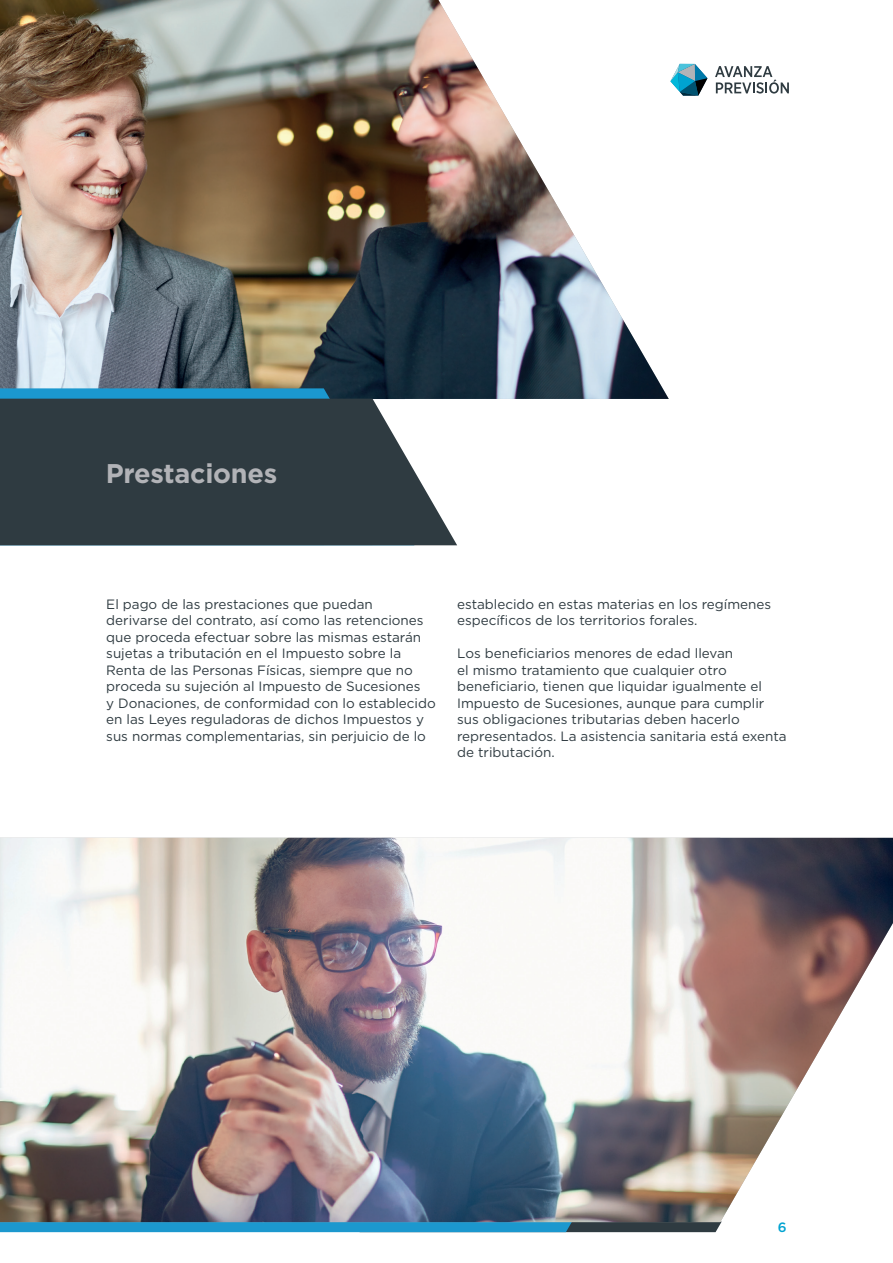
<style>
.page{position:relative;width:893px;height:1263px;background:#fff}
.page>*{position:absolute;margin:0;border:0;box-sizing:border-box;transform-origin:0 0}
.t1{font:700 27px "Gotham";letter-spacing:-.01em;color:#b2b3b7}
.t2{font:13.5px/16.5px "Gotham";color:#2f3b41}
.t3{font:500 13.5px "Gotham";color:#00a3d1}
</style>
<div class="page">
<svg style="left:715px;top:66px;width:74px;height:28px"></svg>
<svg style="left:670px;top:64px;width:37px;height:32px"></svg>
<svg style="left:0;top:1222px;width:722px;height:10px;background:#2385b0"></svg>
<img style="left:0;top:838px;width:893px;height:384px">
<img style="left:0;top:0;width:669px;height:399px">
<svg style="left:0;top:388px;width:414px;height:11px;background:#1b7ca9"></svg>
<svg style="left:0;top:399px;width:457px;height:146px;background:#424d52"></svg>
<h1 class="t1" style="left:106px;top:456px;width:173px">Prestaciones</h1>
<p class="t2" style="left:106px;top:596px;width:331px">El pago de las prestaciones que puedan derivarse del contrato, así como las retenciones que proceda efectuar sobre las mismas estarán sujetas a tributación en el Impuesto sobre la Renta de las Personas Físicas, siempre que no proceda su sujeción al Impuesto de Sucesiones<br>y Donaciones, de conformidad con lo establecido en las Leyes reguladoras de dichos Impuestos y sus normas complementarias, sin perjuicio de lo</p>
<p class="t2" style="left:457px;top:596px;width:316px">establecido en estas materias en los regímenes específicos de los territorios forales.</p>
<p class="t2" style="left:457px;top:645px;width:331px">Los beneficiarios menores de edad llevan<br>el mismo tratamiento que cualquier otro beneficiario, tienen que liquidar igualmente el Impuesto de Sucesiones, aunque para cumplir sus obligaciones tributarias deben hacerlo representados. La asistencia sanitaria está exenta de tributación.</p>
<p class="t3" style="left:778px;top:1218px;width:10px">6</p>
</div>
